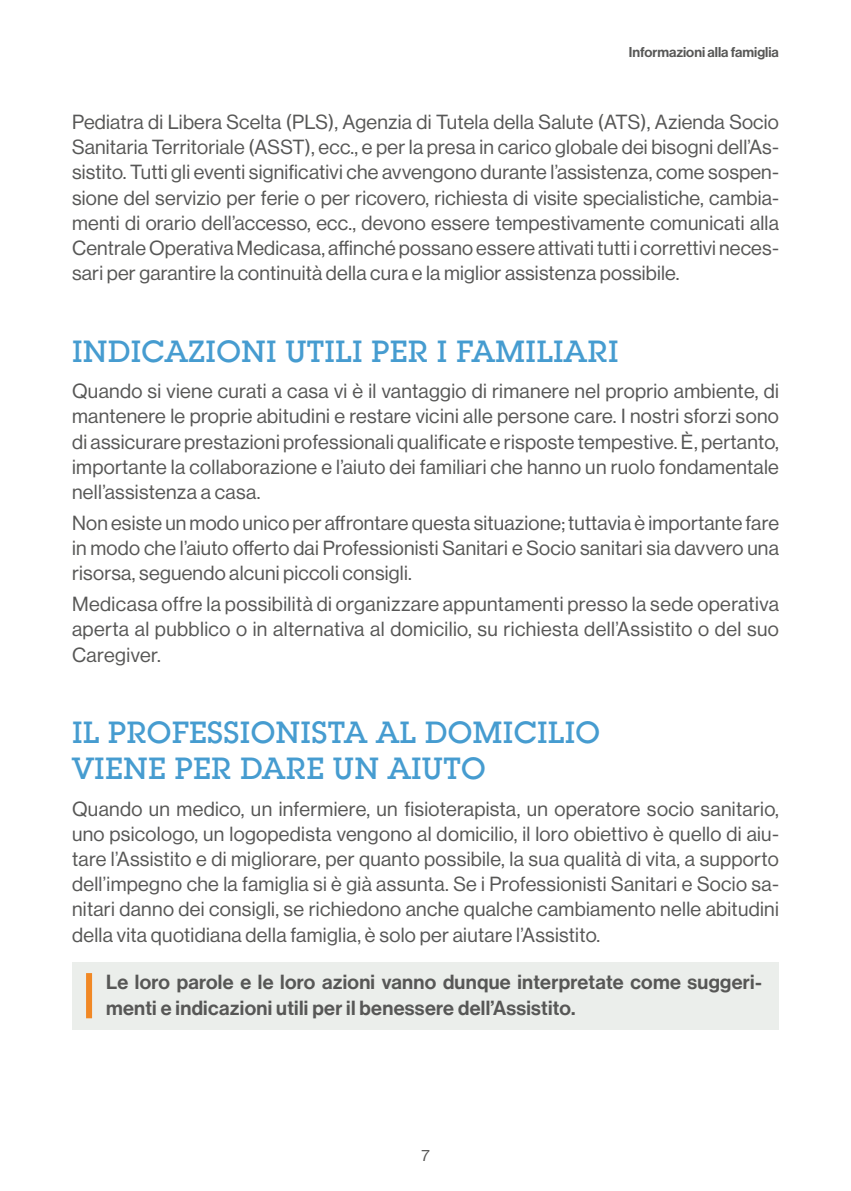
<style>
.page{position:relative;width:851px;height:1191px;background:#fff}
.page>*{position:absolute;margin:0;border:0;box-sizing:border-box;transform-origin:0 0}
.HD2{font:500 30px/36px "Lubalin Graph Std";letter-spacing:.01em;color:#469cd0}
.Testo_Base_spazio_prima{font:20px/25.2px "N Haas Grotesk DS Pro 55 Rg";letter-spacing:.01em;color:#575756;text-align:justify}
.Testo_Prima_riga{font:20px/25.2px "N Haas Grotesk DS Pro 55 Rg";letter-spacing:.015em;color:#575756;text-align:justify}
.BOX_evidenziato{font:20px/25.2px "Neue Haas Display Mediu";letter-spacing:.015em;color:#575756}
.t1{font:16px "N Haas Grotesk DS Pro 55 Rg";color:#575756}
.t2{font:14px "Neue Haas Display Mediu";color:#575756}
</style>
<div class="page">
<div style="left:72px;top:961px;width:706px;height:68px;background:#ebeeeb"></div>
<div style="left:86px;top:973px;width:6px;height:45px;background:#f18825"></div>
<p class="t2" style="left:628px;top:44px;width:152px">Informazioni alla famiglia</p>
<p class="Testo_Base_spazio_prima" style="left:72px;top:109px;width:708px">Pediatra di Libera Scelta (PLS), Agenzia di Tutela della Salute (ATS), Azienda Socio Sanitaria Territoriale (ASST), ecc., e per la presa in carico globale dei bisogni dell’As&shy;sistito. Tutti gli eventi significativi che avvengono durante l’assistenza, come sospen&shy;sione del servizio per ferie o per ricovero, richiesta di visite specialistiche, cambia&shy;menti di orario dell’accesso, ecc., devono essere tempestivamente comunicati alla Centrale Operativa Medicasa, affinché possano essere attivati tutti i correttivi neces&shy;sari per garantire la continuità della cura e la miglior assistenza possibile.</p>
<p class="HD2" style="left:72px;top:333px;width:548px">INDICAZIONI UTILI PER I FAMILIARI</p>
<p class="Testo_Prima_riga" style="left:72px;top:378px;width:708px">Quando si viene curati a casa vi è il vantaggio di rimanere nel proprio ambiente, di mantenere le proprie abitudini e restare vicini alle persone care. I nostri sforzi sono di assicurare prestazioni professionali qualificate e risposte tempestive. È, pertanto, importante la collaborazione e l’aiuto dei familiari che hanno un ruolo fondamentale nell’assistenza a casa.</p>
<p class="Testo_Base_spazio_prima" style="left:72px;top:510px;width:708px">Non esiste un modo unico per affrontare questa situazione; tuttavia è importante fare in modo che l’aiuto offerto dai Professionisti Sanitari e Socio sanitari sia davvero una risorsa, seguendo alcuni piccoli consigli.</p>
<p class="Testo_Base_spazio_prima" style="left:72px;top:591px;width:708px">Medicasa offre la possibilità di organizzare appuntamenti presso la sede operativa aperta al pubblico o in alternativa al domicilio, su richiesta dell’Assistito o del suo Caregiver.</p>
<p class="HD2" style="left:72px;top:714px;width:529px">IL PROFESSIONISTA AL DOMICILIO<br>VIENE PER DARE UN AIUTO</p>
<p class="Testo_Prima_riga" style="left:72px;top:796px;width:708px">Quando un medico, un infermiere, un fisioterapista, un operatore socio sanitario, uno psicologo, un logopedista vengono al domicilio, il loro obiettivo è quello di aiu&shy;tare l’Assistito e di migliorare, per quanto possibile, la sua qualità di vita, a supporto dell’impegno che la famiglia si è già assunta. Se i Professionisti Sanitari e Socio sa&shy;nitari danno dei consigli, se richiedono anche qualche cambiamento nelle abitudini della vita quotidiana della famiglia, è solo per aiutare l’Assistito.</p>
<p class="BOX_evidenziato" style="left:106px;top:970px;width:657px">Le loro parole e le loro azioni vanno dunque interpretate come suggeri&shy;menti e indicazioni utili per il benessere dell’Assistito.</p>
<p class="t1" style="left:421px;top:1146px;width:10px">7</p>
</div>
